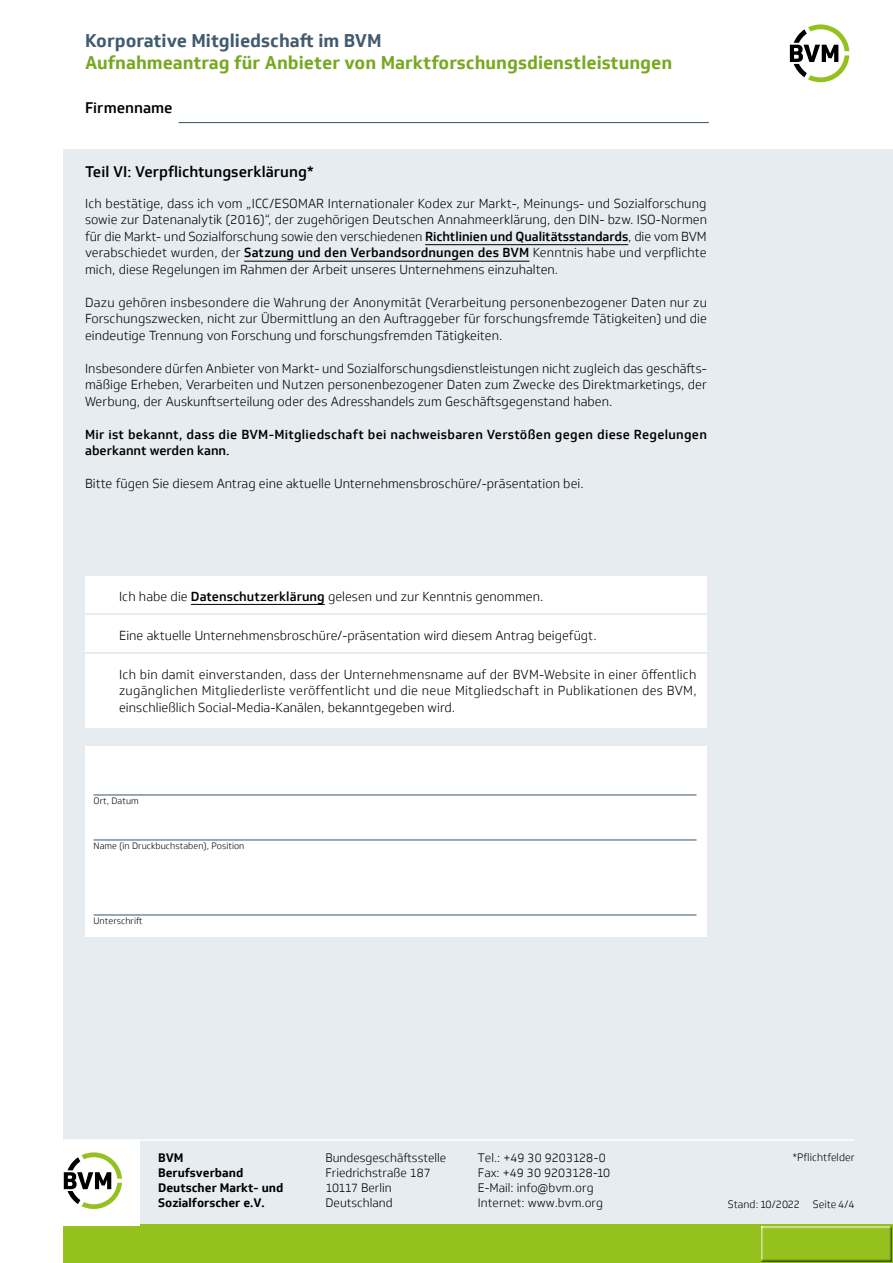
<style>
.page{position:relative;width:893px;height:1263px;background:#fff}
.page>*{position:absolute;margin:0;border:0;box-sizing:border-box;transform-origin:0 0}
.t1{font:700 18px "Soleto";color:#78a821}
.t2{font:700 18px "Soleto";color:#415b6f}
.t3{font:500 15px "Soleto";color:#000}
.t4{font:300 12.75px/16.5px "Soleto";color:#000;text-align:justify}
.t5{font:500 12.75px/16.5px "Soleto";letter-spacing:.025em;color:#000}
.t6{font:300 12px/15px "Soleto";color:#000}
.t7{font:700 12px/15px "Soleto";color:#000}
.t8{font:300 10.5px "Soleto";color:#000}
.t9{font:300 9px "Soleto";letter-spacing:.005em;color:#000}
.s1{font-weight:500}
</style>
<div class="page">
<div style="left:64px;top:149px;width:829px;height:1093px;background:#e7ecf0"></div>
<div style="left:64px;top:1225px;width:829px;height:38px;background:#95c11f"></div>
<div style="left:56px;top:1140px;width:83px;height:85px;background:#fff"></div>
<hr style="left:64px;top:1139px;width:791px;height:2px;background:#fff">
<hr style="left:425px;top:244px;width:203px;height:1px;background:#000">
<hr style="left:244px;top:261px;width:285px;height:1px;background:#000">
<div style="left:85px;top:746px;width:622px;height:191px;background:#fff"></div>
<hr style="left:94px;top:794px;width:602px;height:1px;background:#375367">
<hr style="left:94px;top:839px;width:602px;height:1px;background:#375367">
<hr style="left:94px;top:914px;width:602px;height:1px;background:#375367">
<div style="left:759px;top:1224px;width:134px;height:37px;background:#000;opacity:.8"></div>
<svg style="left:790px;top:24px;width:59px;height:58px"></svg>
<svg style="left:64px;top:1152px;width:58px;height:57px"></svg>
<hr style="left:179px;top:122px;width:530px;height:1px;background:#375367">
<div style="left:85px;top:576px;width:622px;height:36px;background:#fff"></div>
<div style="left:85px;top:615px;width:622px;height:36px;background:#fff"></div>
<div style="left:85px;top:654px;width:622px;height:74px;background:#fff"></div>
<hr style="left:191px;top:604px;width:134px;height:1px;background:#000">
<h1 class="t2" style="left:85px;top:30px;width:298px">Korporative Mitgliedschaft im BVM</h1>
<h1 class="t1" style="left:85px;top:51px;width:589px">Aufnahmeantrag für Anbieter von Marktforschungsdienstleistungen</h1>
<p class="t3" style="left:85px;top:99px;width:89px">Firmenname</p>
<p class="t3" style="left:85px;top:162px;width:230px">Teil VI: Verpflichtungserklärung*</p>
<p class="t4" style="left:85px;top:195px;width:624px">Ich bestätige, dass ich vom „ICC/ESOMAR Internationaler Kodex zur Markt-, Meinungs- und Sozialforschung sowie zur Datenanalytik (2016)“, der zugehörigen Deutschen Annahmeerklärung, den DIN- bzw. ISO-Normen für die Markt- und Sozialforschung sowie den verschiedenen <span class="s1">Richtlinien und Qualitätsstandards</span>, die vom BVM verabschiedet wurden, der <span class="s1">Satzung und den Verbandsordnungen des BVM</span> Kenntnis habe und verpflichte mich, diese Regelungen im Rahmen der Arbeit unseres Unternehmens einzuhalten.</p>
<p class="t4" style="left:85px;top:294px;width:623px">Dazu gehören insbesondere die Wahrung der Anonymität (Verarbeitung personenbezogener Daten nur zu Forschungszwecken, nicht zur Übermittlung an den Auftraggeber für forschungsfremde Tätigkeiten) und die eindeutige Trennung von Forschung und forschungsfremden Tätigkeiten.</p>
<p class="t4" style="left:85px;top:360px;width:623px">Insbesondere dürfen Anbieter von Markt- und Sozialforschungsdienstleistungen nicht zugleich das geschäfts&shy;mäßige Erheben, Verarbeiten und Nutzen personenbezogener Daten zum Zwecke des Direktmarketings, der Werbung, der Auskunftserteilung oder des Adresshandels zum Geschäftsgegenstand haben.</p>
<p class="t5" style="left:85px;top:426px;width:623px">Mir ist bekannt, dass die BVM-Mitgliedschaft bei nachweisbaren Verstößen gegen diese Regelungen aberkannt werden kann.</p>
<p class="t4" style="left:85px;top:476px;width:500px">Bitte fügen Sie diesem Antrag eine aktuelle Unternehmensbroschüre/-präsentation bei.</p>
<p class="t4" style="left:119px;top:588px;width:426px">Ich habe die <span class="s1">Datenschutzerklärung</span> gelesen und zur Kenntnis genommen.</p>
<p class="t4" style="left:119px;top:627px;width:479px">Eine aktuelle Unternehmensbroschüre/-präsentation wird diesem Antrag beigefügt.</p>
<p class="t4" style="left:119px;top:666px;width:579px">Ich bin damit einverstanden, dass der Unternehmensname auf der BVM-Website in einer -öffentlich zugänglichen Mitgliederliste veröffentlicht und die neue Mitgliedschaft in Publikationen des BVM, einschließlich Social-Media-Kanälen, bekanntgegeben wird.</p>
<p class="t9" style="left:94px;top:795px;width:47px">Ort, Datum</p>
<p class="t9" style="left:94px;top:840px;width:152px">Name (in Druckbuchstaben), Position</p>
<p class="t9" style="left:94px;top:915px;width:50px">Unterschrift</p>
<p class="t7" style="left:158px;top:1150px;width:127px">BVM<br>Berufsverband<br>Deutscher Markt- und<br>Sozialforscher e.V.</p>
<p class="t6" style="left:325px;top:1150px;width:122px">Bundesgeschäftsstelle<br>Friedrichstraße 187<br>10117 Berlin<br>Deutschland</p>
<p class="t6" style="left:478px;top:1150px;width:134px">Tel.: +49 30 9203128-0<br>Fax: +49 30 9203128-10<br>E-Mail: info@bvm.org<br>Internet: www.bvm.org</p>
<p class="t8" style="left:792px;top:1151px;width:64px">*Pflichtfelder</p>
<p class="t8" style="left:728px;top:1198px;width:128px">Stand: 10/2022 Seite 4/4</p>
</div>
